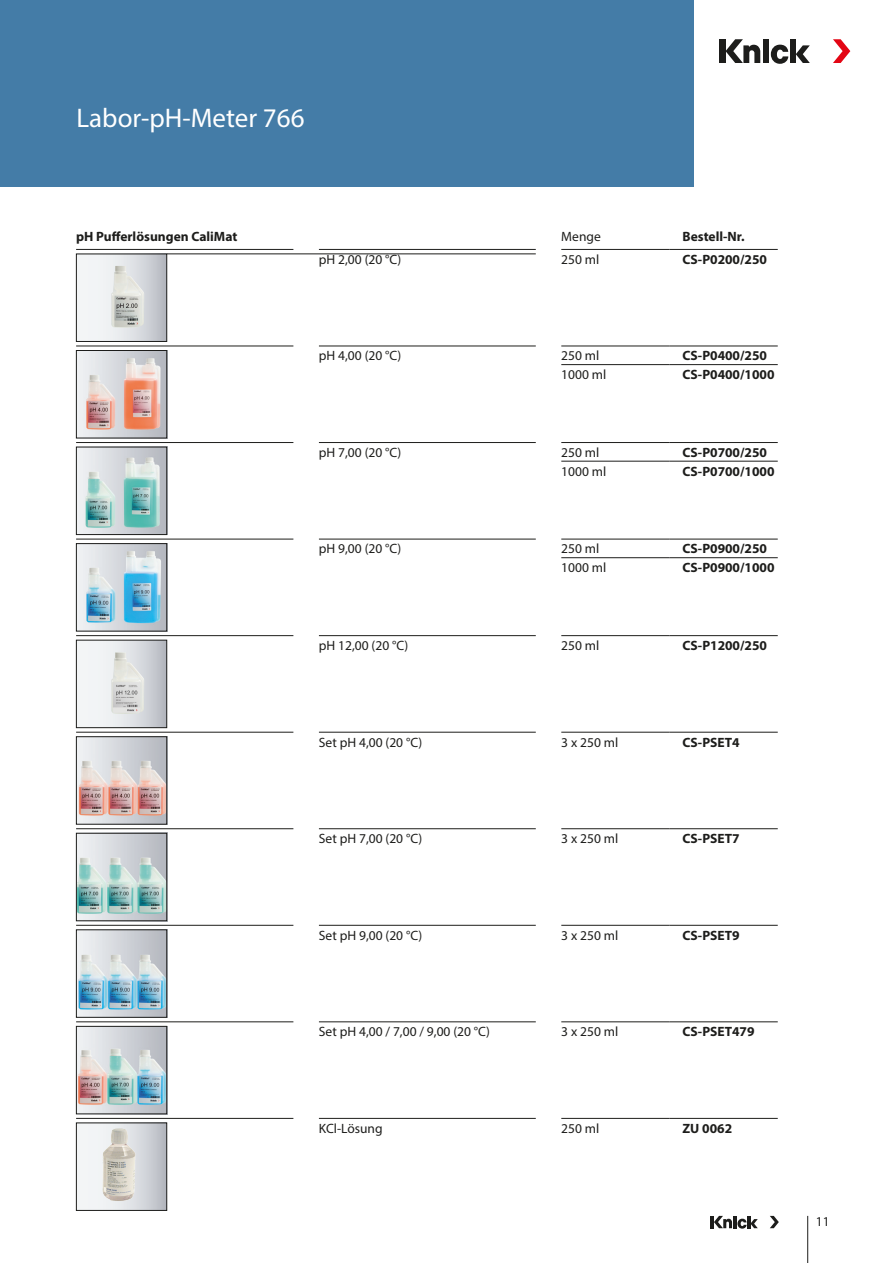
<style>
.page{position:relative;width:893px;height:1263px;background:#fff}
.page>*{position:absolute;margin:0;border:0;box-sizing:border-box;transform-origin:0 0}
.Produktgruppe{font:27px "Myriad Pro";color:#fff}
.Text{font:13.5px "Myriad Pro";color:#1d1d1b}
.Text-2{font:700 13.5px "Myriad Pro";color:#1d1d1b}
.Zwischenüberschrift{font:700 13.5px "Myriad Pro";color:#1d1d1b}
</style>
<div class="page">
<div style="left:0;top:0;width:693px;height:187px;background:#447ca7"></div>
<div style="left:719px;top:39px;width:6px;height:24px;background:#1d1d1b"></div>
<div style="left:790px;top:39px;width:6px;height:24px;background:#1d1d1b"></div>
<svg style="left:796px;top:45px;width:14px;height:18px"></svg>
<svg style="left:833px;top:39px;width:17px;height:24px"></svg>
<svg style="left:725px;top:39px;width:63px;height:25px"></svg>
<hr style="left:807px;top:1216px;width:1px;height:47px;background:#1d1d1b">
<hr style="left:710px;top:1216px;width:4px;height:12px;background:#1d1d1b">
<svg style="left:770px;top:1216px;width:9px;height:12px"></svg>
<svg style="left:714px;top:1216px;width:44px;height:12px"></svg>
<hr style="left:76px;top:249px;width:217px;height:1px;background:#1d1d1b">
<hr style="left:319px;top:249px;width:217px;height:1px;background:#1d1d1b">
<hr style="left:561px;top:249px;width:109px;height:1px;background:#1d1d1b">
<hr style="left:670px;top:249px;width:108px;height:1px;background:#1d1d1b">
<hr style="left:76px;top:346px;width:217px;height:1px;background:#1d1d1b">
<hr style="left:319px;top:346px;width:217px;height:1px;background:#1d1d1b">
<hr style="left:561px;top:346px;width:109px;height:1px;background:#1d1d1b">
<hr style="left:670px;top:346px;width:108px;height:1px;background:#1d1d1b">
<hr style="left:561px;top:364px;width:109px;height:1px;background:#1d1d1b">
<hr style="left:670px;top:364px;width:108px;height:1px;background:#1d1d1b">
<hr style="left:76px;top:442px;width:217px;height:1px;background:#1d1d1b">
<hr style="left:319px;top:442px;width:217px;height:1px;background:#1d1d1b">
<hr style="left:561px;top:442px;width:109px;height:1px;background:#1d1d1b">
<hr style="left:670px;top:442px;width:108px;height:1px;background:#1d1d1b">
<hr style="left:561px;top:461px;width:109px;height:1px;background:#1d1d1b">
<hr style="left:670px;top:461px;width:108px;height:1px;background:#1d1d1b">
<hr style="left:76px;top:539px;width:217px;height:1px;background:#1d1d1b">
<hr style="left:319px;top:539px;width:217px;height:1px;background:#1d1d1b">
<hr style="left:561px;top:539px;width:109px;height:1px;background:#1d1d1b">
<hr style="left:670px;top:539px;width:108px;height:1px;background:#1d1d1b">
<hr style="left:561px;top:557px;width:109px;height:1px;background:#1d1d1b">
<hr style="left:670px;top:557px;width:108px;height:1px;background:#1d1d1b">
<hr style="left:76px;top:635px;width:217px;height:1px;background:#1d1d1b">
<hr style="left:319px;top:635px;width:217px;height:1px;background:#1d1d1b">
<hr style="left:561px;top:635px;width:109px;height:1px;background:#1d1d1b">
<hr style="left:670px;top:635px;width:108px;height:1px;background:#1d1d1b">
<hr style="left:76px;top:732px;width:217px;height:1px;background:#1d1d1b">
<hr style="left:319px;top:732px;width:217px;height:1px;background:#1d1d1b">
<hr style="left:561px;top:732px;width:109px;height:1px;background:#1d1d1b">
<hr style="left:670px;top:732px;width:108px;height:1px;background:#1d1d1b">
<hr style="left:76px;top:828px;width:217px;height:1px;background:#1d1d1b">
<hr style="left:319px;top:828px;width:217px;height:1px;background:#1d1d1b">
<hr style="left:561px;top:828px;width:109px;height:1px;background:#1d1d1b">
<hr style="left:670px;top:828px;width:108px;height:1px;background:#1d1d1b">
<hr style="left:76px;top:925px;width:217px;height:1px;background:#1d1d1b">
<hr style="left:319px;top:925px;width:217px;height:1px;background:#1d1d1b">
<hr style="left:561px;top:925px;width:109px;height:1px;background:#1d1d1b">
<hr style="left:670px;top:925px;width:108px;height:1px;background:#1d1d1b">
<hr style="left:76px;top:1021px;width:217px;height:1px;background:#1d1d1b">
<hr style="left:319px;top:1021px;width:217px;height:1px;background:#1d1d1b">
<hr style="left:561px;top:1021px;width:109px;height:1px;background:#1d1d1b">
<hr style="left:670px;top:1021px;width:108px;height:1px;background:#1d1d1b">
<hr style="left:76px;top:1118px;width:217px;height:1px;background:#1d1d1b">
<hr style="left:319px;top:1118px;width:217px;height:1px;background:#1d1d1b">
<hr style="left:561px;top:1118px;width:109px;height:1px;background:#1d1d1b">
<hr style="left:670px;top:1118px;width:108px;height:1px;background:#1d1d1b">
<hr style="left:76px;top:254px;width:460px;height:1px;background:#1d1d1b">
<svg style="left:78px;top:256px;width:87px;height:84px"></svg>
<img style="left:111px;top:266px;width:33px;height:62px">
<div style="left:76px;top:254px;width:91px;height:88px;border:1px solid #1d1d1b"></div>
<img style="left:78px;top:352px;width:87px;height:84px">
<div style="left:76px;top:350px;width:91px;height:88px;border:1px solid #1d1d1b"></div>
<img style="left:78px;top:449px;width:87px;height:84px">
<div style="left:76px;top:447px;width:91px;height:88px;border:1px solid #1d1d1b"></div>
<img style="left:78px;top:545px;width:87px;height:84px">
<div style="left:76px;top:543px;width:91px;height:88px;border:1px solid #1d1d1b"></div>
<svg style="left:78px;top:642px;width:87px;height:84px"></svg>
<img style="left:111px;top:652px;width:33px;height:62px">
<div style="left:76px;top:640px;width:91px;height:88px;border:1px solid #1d1d1b"></div>
<img style="left:78px;top:738px;width:87px;height:84px">
<div style="left:76px;top:736px;width:91px;height:88px;border:1px solid #1d1d1b"></div>
<img style="left:78px;top:835px;width:87px;height:84px">
<div style="left:76px;top:833px;width:91px;height:88px;border:1px solid #1d1d1b"></div>
<img style="left:78px;top:931px;width:87px;height:84px">
<div style="left:76px;top:929px;width:91px;height:88px;border:1px solid #1d1d1b"></div>
<img style="left:78px;top:1028px;width:87px;height:84px">
<div style="left:76px;top:1026px;width:91px;height:88px;border:1px solid #1d1d1b"></div>
<img style="left:78px;top:1125px;width:87px;height:84px">
<div style="left:76px;top:1123px;width:91px;height:88px;border:1px solid #1d1d1b"></div>
<p class="Produktgruppe" style="left:77px;top:101px;width:229px">Labor-pH-Meter 766</p>
<p class="Zwischenüberschrift" style="left:76px;top:228px;width:163px">pH Pufferlösungen CaliMat</p>
<p class="Text" style="left:561px;top:228px;width:41px">Menge</p>
<p class="Text-2" style="left:682px;top:228px;width:64px">Bestell-Nr.</p>
<p class="Text" style="left:319px;top:251px;width:84px">pH 2,00 (20 °C)</p>
<p class="Text" style="left:561px;top:251px;width:40px">250 ml</p>
<p class="Text-2" style="left:682px;top:250px;width:86px">CS-P0200/250</p>
<p class="Text" style="left:319px;top:347px;width:84px">pH 4,00 (20 °C)</p>
<p class="Text" style="left:561px;top:347px;width:40px">250 ml</p>
<p class="Text-2" style="left:682px;top:347px;width:86px">CS-P0400/250</p>
<p class="Text" style="left:561px;top:366px;width:47px">1000 ml</p>
<p class="Text-2" style="left:682px;top:366px;width:94px">CS-P0400/1000</p>
<p class="Text" style="left:319px;top:444px;width:84px">pH 7,00 (20 °C)</p>
<p class="Text" style="left:561px;top:444px;width:40px">250 ml</p>
<p class="Text-2" style="left:682px;top:444px;width:86px">CS-P0700/250</p>
<p class="Text" style="left:561px;top:463px;width:47px">1000 ml</p>
<p class="Text-2" style="left:682px;top:462px;width:94px">CS-P0700/1000</p>
<p class="Text" style="left:319px;top:541px;width:84px">pH 9,00 (20 °C)</p>
<p class="Text" style="left:561px;top:541px;width:40px">250 ml</p>
<p class="Text-2" style="left:682px;top:540px;width:86px">CS-P0900/250</p>
<p class="Text" style="left:561px;top:559px;width:47px">1000 ml</p>
<p class="Text-2" style="left:682px;top:559px;width:94px">CS-P0900/1000</p>
<p class="Text" style="left:319px;top:637px;width:91px">pH 12,00 (20 °C)</p>
<p class="Text" style="left:561px;top:637px;width:40px">250 ml</p>
<p class="Text-2" style="left:682px;top:637px;width:86px">CS-P1200/250</p>
<p class="Text" style="left:319px;top:734px;width:105px">Set pH 4,00 (20 °C)</p>
<p class="Text" style="left:561px;top:734px;width:58px">3 x 250 ml</p>
<p class="Text-2" style="left:682px;top:733px;width:59px">CS-PSET4</p>
<p class="Text" style="left:319px;top:830px;width:105px">Set pH 7,00 (20 °C)</p>
<p class="Text" style="left:561px;top:830px;width:58px">3 x 250 ml</p>
<p class="Text-2" style="left:682px;top:830px;width:59px">CS-PSET7</p>
<p class="Text" style="left:319px;top:927px;width:105px">Set pH 9,00 (20 °C)</p>
<p class="Text" style="left:561px;top:927px;width:58px">3 x 250 ml</p>
<p class="Text-2" style="left:682px;top:926px;width:59px">CS-PSET9</p>
<p class="Text" style="left:319px;top:1023px;width:173px">Set pH 4,00 / 7,00 / 9,00 (20 °C)</p>
<p class="Text" style="left:561px;top:1023px;width:58px">3 x 250 ml</p>
<p class="Text-2" style="left:682px;top:1023px;width:74px">CS-PSET479</p>
<p class="Text" style="left:319px;top:1120px;width:65px">KCl-Lösung</p>
<p class="Text" style="left:561px;top:1120px;width:40px">250 ml</p>
<p class="Text-2" style="left:682px;top:1119px;width:51px">ZU 0062</p>
<p class="Text" style="left:816px;top:1213px;width:15px">11</p>
</div>
